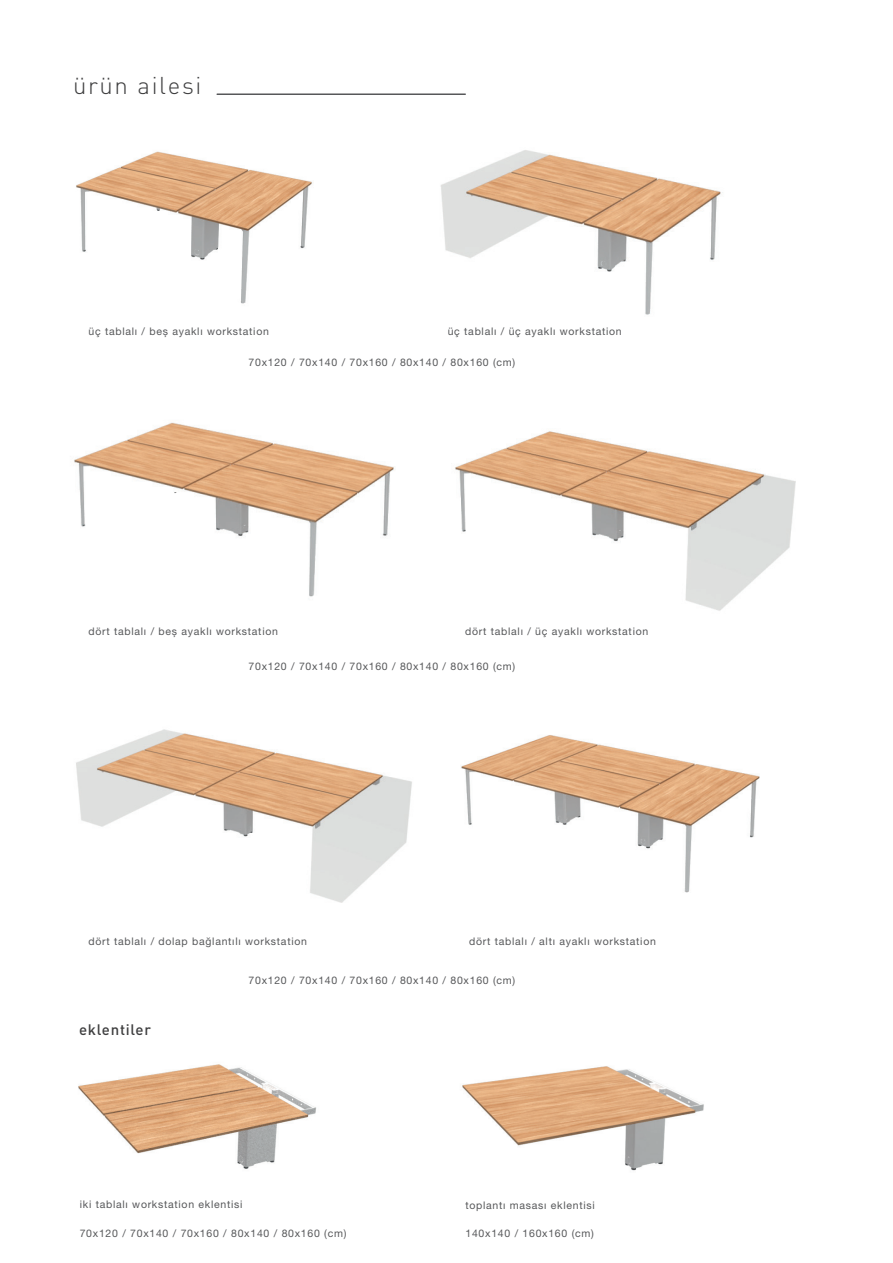
<style>
.page{position:relative;width:893px;height:1263px;background:#fff}
.page>*{position:absolute;margin:0;border:0;box-sizing:border-box;transform-origin:0 0}
.t1{font:300 24px "DIN Pro";letter-spacing:.07em;color:#3e3e3f}
.t2{font:500 15px "DIN Pro";letter-spacing:.05em;color:#3e3e3f}
.t3{font:10.5px "Helvetica Neue LT Pro";letter-spacing:.07em;color:#57585a}
</style>
<div class="page">
<img style="left:78px;top:1064px;width:239px;height:105px">
<img style="left:462px;top:1066px;width:242px;height:105px">
<img style="left:461px;top:735px;width:299px;height:158px">
<img style="left:76px;top:729px;width:336px;height:174px">
<img style="left:455px;top:431px;width:341px;height:180px">
<img style="left:74px;top:422px;width:320px;height:175px">
<img style="left:76px;top:151px;width:237px;height:153px">
<img style="left:440px;top:150px;width:283px;height:165px">
<hr style="left:217px;top:93px;width:249px;height:2px;background:#57585a">
<h1 class="t1" style="left:73px;top:67px;width:130px">ürün ailesi</h1>
<p class="t3" style="left:89px;top:325px;width:182px">üç tablalı / beș ayaklı workstation</p>
<p class="t3" style="left:448px;top:325px;width:176px">üç tablalı / üç ayaklı workstation</p>
<p class="t3" style="left:249px;top:356px;width:268px">70x120 / 70x140 / 70x160 / 80x140 / 80x160 (cm)</p>
<p class="t3" style="left:89px;top:625px;width:191px">dört tablalı / beș ayaklı workstation</p>
<p class="t3" style="left:465px;top:625px;width:185px">dört tablalı / üç ayaklı workstation</p>
<p class="t3" style="left:249px;top:660px;width:268px">70x120 / 70x140 / 70x160 / 80x140 / 80x160 (cm)</p>
<p class="t3" style="left:89px;top:935px;width:220px">dört tablalı / dolap bağlantılı workstation</p>
<p class="t3" style="left:469px;top:935px;width:188px">dört tablalı / altı ayaklı workstation</p>
<h2 class="t2" style="left:79px;top:1020px;width:73px">eklentiler</h2>
<p class="t3" style="left:249px;top:974px;width:268px">70x120 / 70x140 / 70x160 / 80x140 / 80x160 (cm)</p>
<p class="t3" style="left:80px;top:1198px;width:164px">iki tablalı workstation eklentisi</p>
<p class="t3" style="left:465px;top:1198px;width:131px">toplantı masası eklentisi</p>
<p class="t3" style="left:80px;top:1227px;width:268px">70x120 / 70x140 / 70x160 / 80x140 / 80x160 (cm)</p>
<p class="t3" style="left:465px;top:1227px;width:130px">140x140 / 160x160 (cm)</p>
</div>
